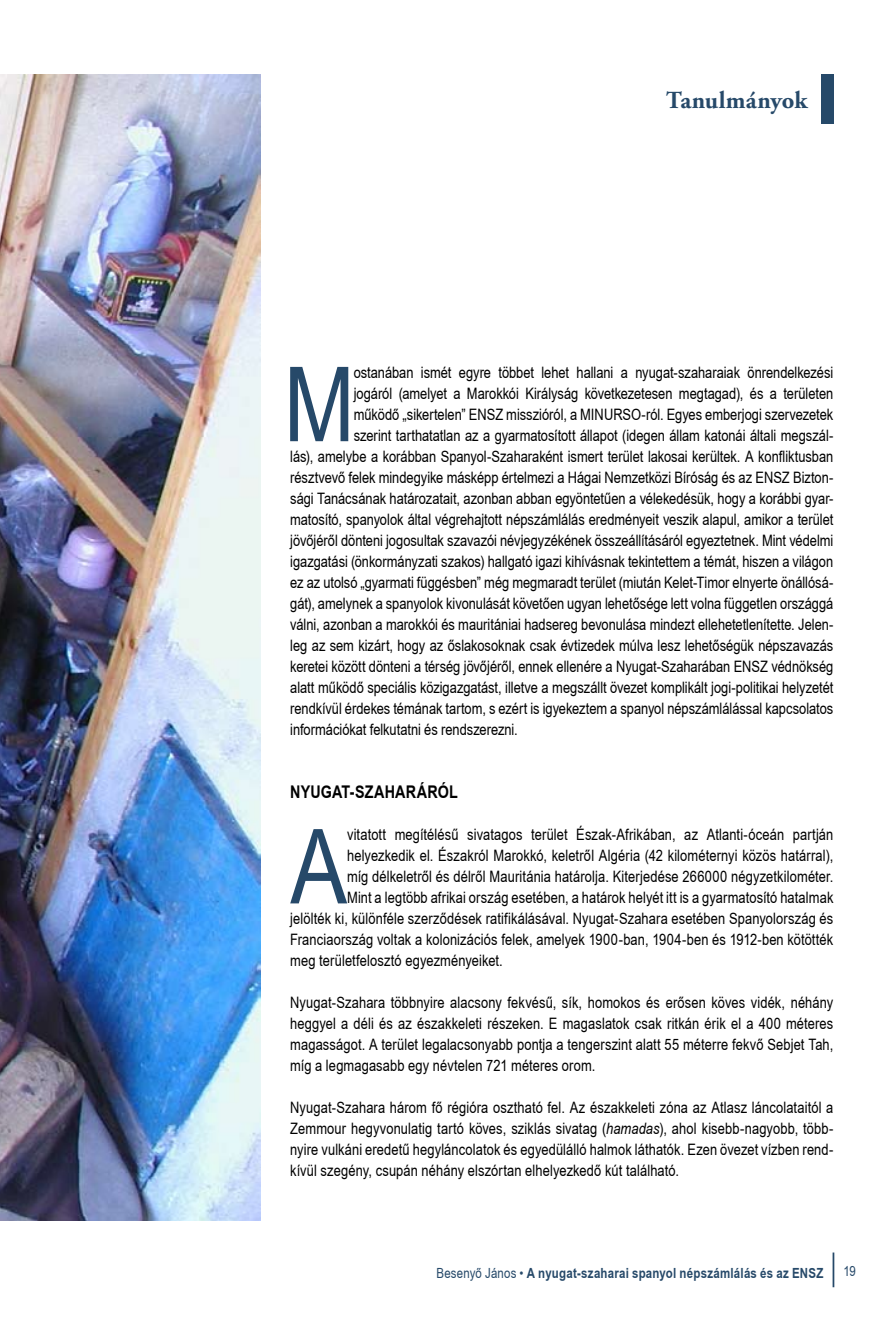
<style>
.page{position:relative;width:893px;height:1340px;background:#fff}
.page>*{position:absolute;margin:0;border:0;box-sizing:border-box;transform-origin:0 0}
.t1{font:103.77px "Arial Narrow Hu Normal";color:#264969}
.t2{font:700 24.5px "Adobe Garamond Pro";letter-spacing:-.005em;color:#264969}
.t3{font:700 17.5px "Arial Narrow Hu";letter-spacing:.01em;color:#000}
.t4{font:15.75px/21px "Arial Narrow Hu Normal";color:#000;text-align:justify}
.t5{font:700 14px "Arial Narrow Hu";letter-spacing:.015em;color:#264969}
.t6{font:14px "Arial Narrow Hu Normal";color:#264969}
.s1{font-family:"Arial Narrow Hu";font-style:italic}
.s2{font-family:"Arial Narrow Hu Normal";font-weight:400}
</style>
<div class="page">
<hr style="left:833px;top:1252px;width:1px;height:35px;background:#264969">
<img style="left:0;top:74px;width:260px;height:1146px">
<div style="left:821px;top:74px;width:12px;height:50px;background:#264969"></div>
<div style="left:0;top:1016px;width:52px;height:116px;background:#000;opacity:.5"></div>
<h2 class="t2" style="left:666px;top:86px;width:143px">Tanulmányok</h2>
<h1 class="t1" style="left:284px;top:328px;width:72px">M</h1>
<p class="t4" style="left:354px;top:361px;width:481px">ostanában ismét egyre többet lehet hallani a nyugat-szaharaiak önrendelkezési</p>
<p class="t4" style="left:354px;top:382px;width:481px">jogáról (amelyet a Marokkói Királyság következetesen megtagad), és a területen</p>
<p class="t4" style="left:354px;top:403px;width:481px">működő „sikertelen” ENSZ misszióról, a MINURSO-ról. Egyes emberjogi szervezetek</p>
<p class="t4" style="left:354px;top:424px;width:481px">szerint tarthatatlan az a gyarmatosított állapot (idegen állam katonái általi megszál-</p>
<p class="t4" style="left:290px;top:445px;width:545px">lás), amelybe a korábban Spanyol-Szaharaként ismert terület lakosai kerültek. A konfliktusban</p>
<p class="t4" style="left:290px;top:466px;width:545px">résztvevő felek mindegyike másképp értelmezi a Hágai Nemzetközi Bíróság és az ENSZ Bizton-</p>
<p class="t4" style="left:290px;top:487px;width:545px">sági Tanácsának határozatait, azonban abban egyöntetűen a vélekedésük, hogy a korábbi gyar-</p>
<p class="t4" style="left:290px;top:508px;width:545px">matosító, spanyolok által végrehajtott népszámlálás eredményeit veszik alapul, amikor a terület</p>
<p class="t4" style="left:290px;top:529px;width:545px">jövőjéről dönteni jogosultak szavazói névjegyzékének összeállításáról egyeztetnek. Mint védelmi</p>
<p class="t4" style="left:290px;top:550px;width:544px">igazgatási (önkormányzati szakos) hallgató igazi kihívásnak tekintettem a témát, hiszen a világon</p>
<p class="t4" style="left:290px;top:571px;width:545px">ez az utolsó „gyarmati függésben” még megmaradt terület (miután Kelet-Timor elnyerte önállósá-</p>
<p class="t4" style="left:290px;top:592px;width:545px">gát), amelynek a spanyolok kivonulását követően ugyan lehetősége lett volna független országgá</p>
<p class="t4" style="left:290px;top:613px;width:545px">válni, azonban a marokkói és mauritániai hadsereg bevonulása mindezt ellehetetlenítette. Jelen-</p>
<p class="t4" style="left:290px;top:634px;width:545px">leg az sem kizárt, hogy az őslakosoknak csak évtizedek múlva lesz lehetőségük népszavazás</p>
<p class="t4" style="left:290px;top:655px;width:545px">keretei között dönteni a térség jövőjéről, ennek ellenére a Nyugat-Szaharában ENSZ védnökség</p>
<p class="t4" style="left:290px;top:676px;width:545px">alatt működő speciális közigazgatást, illetve a megszállt övezet komplikált jogi-politikai helyzetét</p>
<p class="t4" style="left:290px;top:697px;width:545px">rendkívül érdekes témának tartom, s ezért is igyekeztem a spanyol népszámlálással kapcsolatos</p>
<p class="t4" style="left:290px;top:718px;width:229px">információkat felkutatni és rendszerezni.</p>
<p class="t3" style="left:290px;top:779px;width:169px">Nyugat-Szaharáról</p>
<h1 class="t1" style="left:290px;top:790px;width:58px">A</h1>
<p class="t4" style="left:347px;top:823px;width:488px">vitatott megítélésű sivatagos terület Észak-Afrikában, az Atlanti-óceán partján</p>
<p class="t4" style="left:347px;top:844px;width:488px">helyezkedik el. Északról Marokkó, keletről Algéria (42 kilométernyi közös határral),</p>
<p class="t4" style="left:347px;top:865px;width:488px">míg délkeletről és délről Mauritánia határolja. Kiterjedése 266000 négyzetkilométer.</p>
<p class="t4" style="left:347px;top:886px;width:488px">Mint a legtöbb afrikai ország esetében, a határok helyét itt is a gyarmatosító hatalmak</p>
<p class="t4" style="left:290px;top:907px;width:545px">jelölték ki, különféle szerződések ratifikálásával. Nyugat-Szahara esetében Spanyolország és</p>
<p class="t4" style="left:290px;top:928px;width:545px">Franciaország voltak a kolonizációs felek, amelyek 1900-ban, 1904-ben és 1912-ben kötötték</p>
<p class="t4" style="left:290px;top:949px;width:214px">meg területfelosztó egyezményeiket.</p>
<p class="t4" style="left:290px;top:991px;width:545px">Nyugat-Szahara többnyire alacsony fekvésű, sík, homokos és erősen köves vidék, néhány heggyel a déli és az északkeleti részeken. E magaslatok csak ritkán érik el a 400 méteres magasságot. A terület legalacsonyabb pontja a tengerszint alatt 55 méterre fekvő Sebjet Tah, míg a legmagasabb egy névtelen 721 méteres orom.</p>
<p class="t4" style="left:290px;top:1096px;width:545px">Nyugat-Szahara három fő régióra osztható fel. Az északkeleti zóna az Atlasz láncolataitól a Zemmour hegyvonulatig tartó köves, sziklás sivatag (<span class="s1">hamadas</span>), ahol kisebb-nagyobb, több&shy;nyire vulkáni eredetű hegyláncolatok és egyedülálló halmok láthatók. Ezen övezet vízben rend&shy;kívül szegény, csupán néhány elszórtan elhelyezkedő kút található.</p>
<p class="t5" style="left:436px;top:1262px;width:381px"><span class="s2">Besenyő János •</span> A nyugat-szaharai spanyol népszámlálás és az ENSZ</p>
<p class="t6" style="left:843px;top:1260px;width:14px">19</p>
</div>
